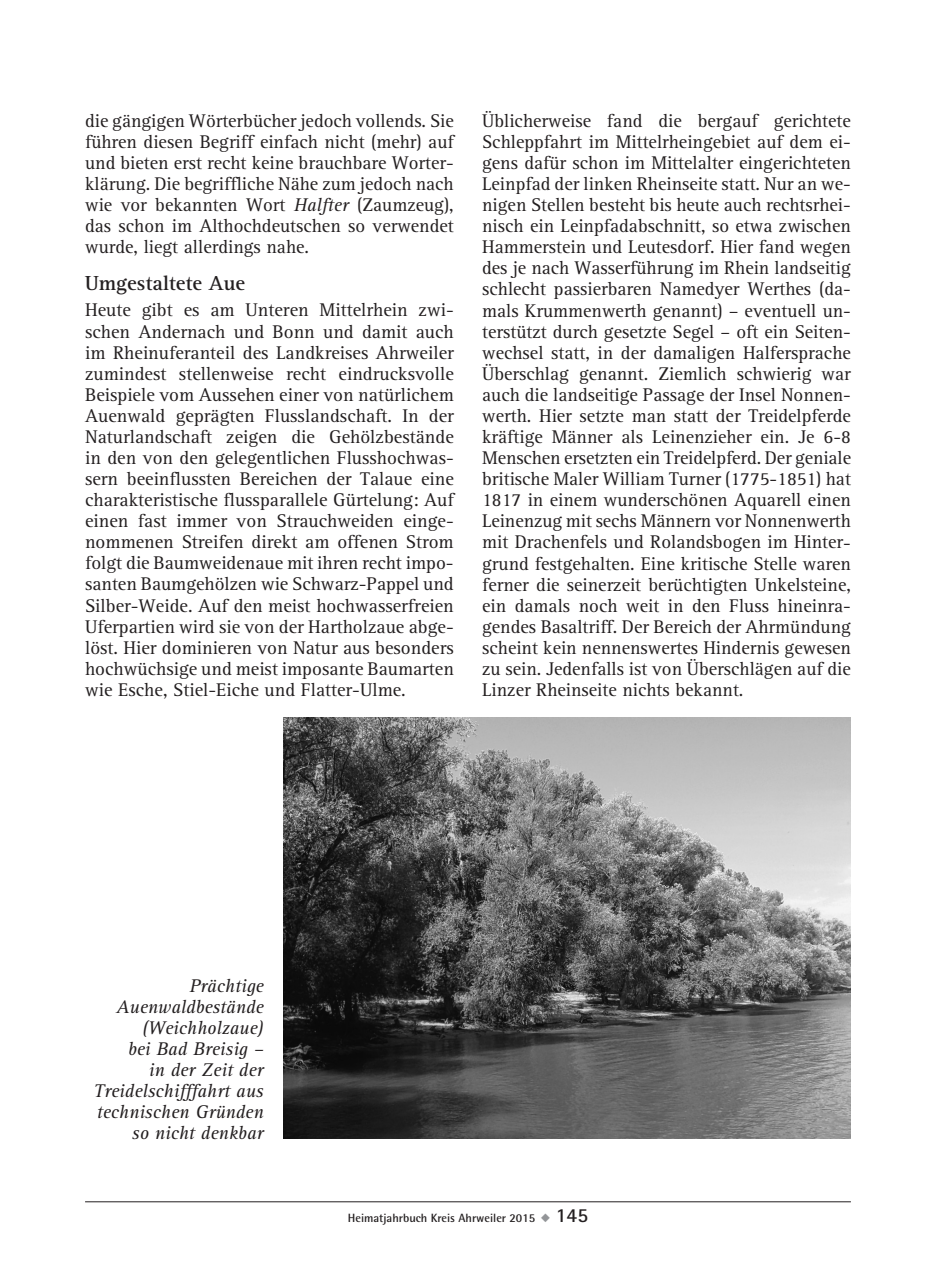
<style>
.page{position:relative;width:936px;height:1276px;background:#fff}
.page>*{position:absolute;margin:0;border:0;box-sizing:border-box;transform-origin:0 0}
.t1{font:700 21px "AT Rotis Serif";color:#231f20}
.t2{font:19px/21px "AT Rotis Serif";color:#231f20;text-align:justify}
.t3{font:italic 19px/21px "AT Rotis Serif";color:#231f20;text-align:right}
.t4{font:700 12px "Rotis Semi Sans";color:#231f20}
.s1{font-style:italic}
.s2{color:#939598}
.s3{font-family:"Rotis Sans Serif";font-size:20px}
</style>
<div class="page">
<hr style="left:85px;top:1201px;width:765px;height:1px;background:#231f20">
<img style="left:283px;top:717px;width:567px;height:422px">
<p class="t2" style="left:85px;top:111px;width:370px">die gängigen Wörterbücher jedoch vollends. Sie führen diesen Begriff einfach nicht (mehr) auf und bieten erst recht keine brauchbare Worter&shy;klärung. Die begriffliche Nähe zum jedoch nach wie vor bekannten Wort <span class="s1">Halfter</span> (Zaumzeug), das schon im Althochdeutschen so verwendet wurde, liegt allerdings nahe.</p>
<p class="t1" style="left:85px;top:270px;width:161px">Umgestaltete Aue</p>
<p class="t2" style="left:85px;top:300px;width:370px">Heute gibt es am Unteren Mittelrhein zwi&shy;schen Andernach und Bonn und damit auch im Rheinuferanteil des Landkreises Ahrweiler zumindest stellenweise recht eindrucksvolle Beispiele vom Aussehen einer von natürlichem Auenwald geprägten Flusslandschaft. In der Naturlandschaft zeigen die Gehölzbestände in den von den gelegentlichen Flusshochwas&shy;sern beeinflussten Bereichen der Talaue eine charakteristische flussparallele Gürtelung: Auf einen fast immer von Strauchweiden einge&shy;nommenen Streifen direkt am offenen Strom folgt die Baumweidenaue mit ihren recht impo&shy;santen Baumgehölzen wie Schwarz-Pappel und Silber-Weide. Auf den meist hochwasserfreien Uferpartien wird sie von der Hartholzaue abge&shy;löst. Hier dominieren von Natur aus besonders hochwüchsige und meist imposante Baumarten wie Esche, Stiel-Eiche und Flatter-Ulme.</p>
<p class="t2" style="left:482px;top:111px;width:370px">Üblicherweise fand die bergauf gerichtete Schleppfahrt im Mittelrheingebiet auf dem ei&shy;gens dafür schon im Mittelalter eingerichteten Leinpfad der linken Rheinseite statt. Nur an we&shy;nigen Stellen besteht bis heute auch rechtsrhei&shy;nisch ein Leinpfadabschnitt, so etwa zwischen Hammerstein und Leutesdorf. Hier fand wegen des je nach Wasserführung im Rhein landseitig schlecht passierbaren Namedyer Werthes (da&shy;mals Krummenwerth genannt) – eventuell un&shy;terstützt durch gesetzte Segel – oft ein Seiten&shy;wechsel statt, in der damaligen Halfersprache Überschlag genannt. Ziemlich schwierig war auch die landseitige Passage der Insel Nonnen&shy;werth. Hier setzte man statt der Treidelpferde kräftige Männer als Leinenzieher ein. Je 6-8<br>Menschen ersetzten ein Treidelpferd. Der geniale britische Maler William Turner (1775-1851) hat 1817 in einem wunderschönen Aquarell einen Leinenzug mit sechs Männern vor Nonnenwerth mit Drachenfels und Rolandsbogen im Hinter&shy;grund festgehalten. Eine kritische Stelle waren ferner die seinerzeit berüchtigten Unkelsteine, ein damals noch weit in den Fluss hineinra&shy;gendes Basaltriff. Der Bereich der Ahrmündung scheint kein nennenswertes Hindernis gewesen zu sein. Jedenfalls ist von Überschlägen auf die Linzer Rheinseite nichts bekannt.</p>
<p class="t3" style="left:94px;top:975px;width:171px">Prächtige<br>Auenwaldbestände (Weichholzaue)<br>bei Bad Breisig –<br>in der Zeit der<br>Treidelschifffahrt aus technischen Gründen so nicht denkbar</p>
<p class="t4" style="left:348px;top:1210px;width:242px">Heimatjahrbuch Kreis Ahrweiler 2015 <span class="s2">◆</span> <span class="s3">145</span></p>
</div>
